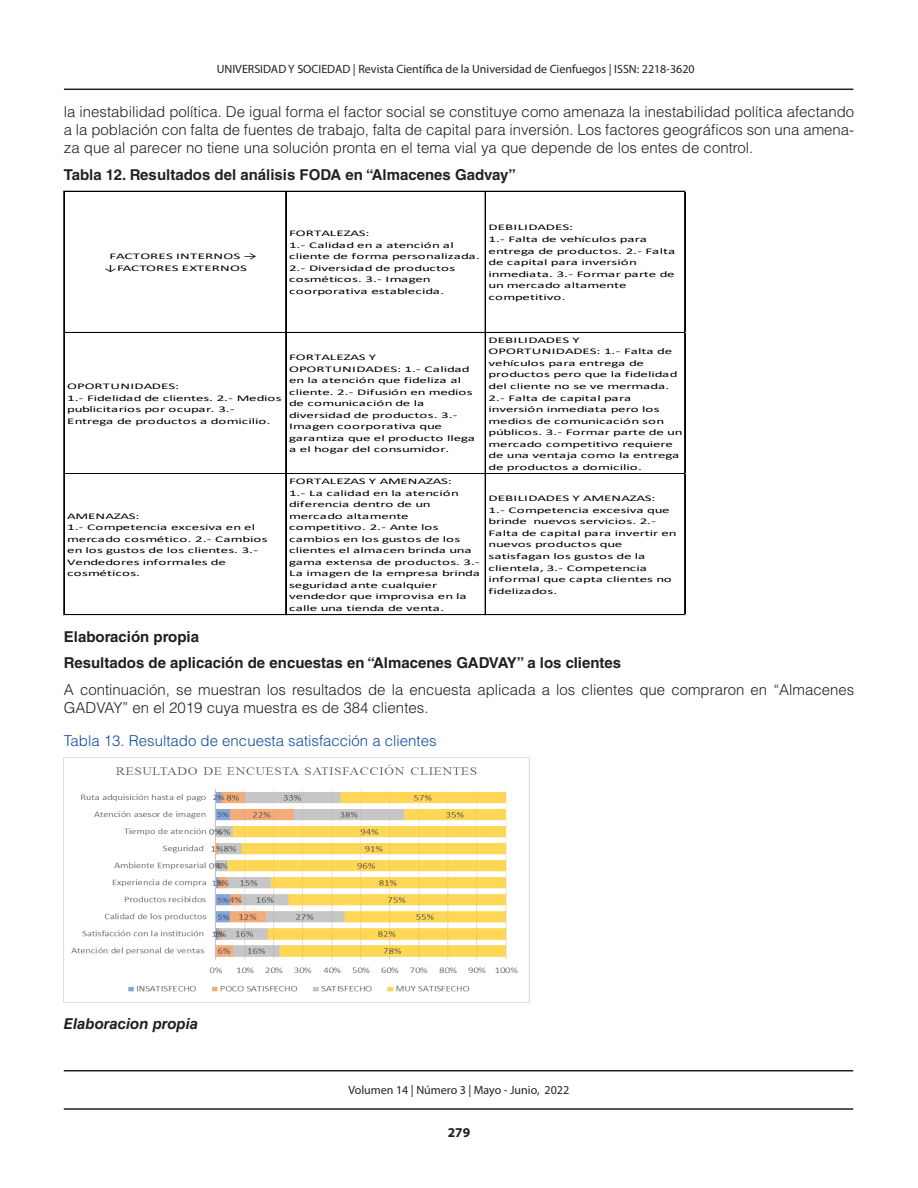
<style>
.page{position:relative;width:918px;height:1188px;background:#fff}
.page>*{position:absolute;margin:0;border:0;box-sizing:border-box;transform-origin:0 0}
.TEXTO{font:300 15px/18px "Helvetica LT Std";color:#231f20;text-align:justify}
.TEXTO-2{font:700 15px "Helvetica LT Std";color:#231f20}
.TEXTO-3{font:700 15px "Helvetica LT Std";color:#222}
.TITULOS_AZUL{font:300 15px "Helvetica LT Std";color:#0d4da1}
.TEXTO-4{font:italic 700 15px "Helvetica LT Std";color:#231f20}
.t1{font:700 13.5px "Myriad Pro";color:#231f20}
.t2{font:12px "Myriad Pro";color:#231f20}
.t3{font:8.7px/11.6px "Calibri";letter-spacing:-.005em;color:#000;scale:1.73 1}
</style>
<div class="page">
<hr style="left:64px;top:89px;width:789px;height:1px;background:#231f20">
<hr style="left:64px;top:1108px;width:789px;height:2px;background:#231f20">
<hr style="left:64px;top:1070px;width:789px;height:1px;background:#231f20">
<hr style="left:65px;top:191px;width:621px;height:1px;background:#000">
<hr style="left:65px;top:332px;width:621px;height:1px;background:#000">
<hr style="left:65px;top:473px;width:621px;height:1px;background:#000">
<hr style="left:65px;top:474px;width:621px;height:1px;background:#000">
<hr style="left:64px;top:191px;width:1px;height:424px;background:#000">
<hr style="left:286px;top:192px;width:1px;height:423px;background:#000">
<hr style="left:485px;top:192px;width:1px;height:423px;background:#000">
<hr style="left:65px;top:614px;width:621px;height:1px;background:#000">
<hr style="left:65px;top:615px;width:621px;height:1px;background:#000">
<hr style="left:684px;top:192px;width:1px;height:423px;background:#000">
<hr style="left:685px;top:192px;width:1px;height:423px;background:#000">
<img style="left:64px;top:764px;width:465px;height:239px">
<h3 class="t2" style="left:217px;top:61px;width:479px">UNIVERSIDAD Y SOCIEDAD | Revista Científica de la Universidad de Cienfuegos | ISSN: 2218-3620</h3>
<p class="TEXTO" style="left:64px;top:103px;width:792px">la inestabilidad política. De igual forma el factor social se constituye como amenaza la inestabilidad política afectando a la población con falta de fuentes de trabajo, falta de capital para inversión. Los factores geográficos son una amena&shy;za que al parecer no tiene una solución pronta en el tema vial ya que depende de los entes de control.</p>
<p class="TEXTO-3" style="left:64px;top:165px;width:454px">Tabla 12. Resultados del análisis FODA en “Almacenes Gadvay”</p>
<p class="t3" style="left:104px;top:250px;width:90px;text-indent:6px">FACTORES INTERNOS → ↓FACTORES EXTERNOS</p>
<p class="t3" style="left:289px;top:227px;width:112px">FORTALEZAS:<br>1.- Calidad en a atención al cliente de forma personalizada.<br>2.- Diversidad de productos cosméticos. 3.- Imagen coorporativa establecida.</p>
<p class="t3" style="left:489px;top:222px;width:109px">DEBILIDADES:<br>1.- Falta de vehículos para entrega de productos. 2.- Falta de capital para inversión inmediata. 3.- Formar parte de un mercado altamente competitivo.</p>
<p class="t3" style="left:67px;top:380px;width:125px">OPORTUNIDADES:<br>1.- Fidelidad de clientes. 2.- Medios publicitarios por ocupar. 3.-<br>Entrega de productos a domicilio.</p>
<p class="t3" style="left:289px;top:351px;width:109px">FORTALEZAS Y<br>OPORTUNIDADES: 1.- Calidad en la atención que fideliza al cliente. 2.- Difusión en medios de comunicación de la diversidad de productos. 3.-<br>Imagen coorporativa que garantiza que el producto llega a el hogar del consumidor.</p>
<p class="t3" style="left:67px;top:510px;width:117px">AMENAZAS:<br>1.- Competencia excesiva en el mercado cosmético. 2.- Cambios en los gustos de los clientes. 3.-<br>Vendedores informales de cosméticos.</p>
<p class="t3" style="left:289px;top:475px;width:112px">FORTALEZAS Y AMENAZAS:<br>1.- La calidad en la atención diferencia dentro de un mercado altamente competitivo. 2.- Ante los cambios en los gustos de los clientes el almacen brinda una gama extensa de productos. 3.-<br>La imagen de la empresa brinda seguridad ante cualquier vendedor que improvisa en la calle una tienda de venta.</p>
<p class="t3" style="left:489px;top:334px;width:114px">DEBILIDADES Y<br>OPORTUNIDADES: 1.- Falta de vehículos para entrega de productos pero que la fidelidad del cliente no se ve mermada.<br>2.- Falta de capital para inversión inmediata pero los medios de comunicación son públicos. 3.- Formar parte de un mercado competitivo requiere de una ventaja como la entrega de productos a domicilio.</p>
<p class="t3" style="left:489px;top:492px;width:110px">DEBILIDADES Y AMENAZAS:<br>1.- Competencia excesiva que brinde nuevos servicios. 2.-<br>Falta de capital para invertir en nuevos productos que satisfagan los gustos de la clientela, 3.- Competencia informal que capta clientes no fidelizados.</p>
<p class="TEXTO-2" style="left:64px;top:627px;width:137px">Elaboración propia</p>
<p class="TEXTO-2" style="left:64px;top:654px;width:559px">Resultados de aplicación de encuestas en “Almacenes GADVAY” a los clientes</p>
<p class="TEXTO" style="left:64px;top:680px;width:792px">A continuación, se muestran los resultados de la encuesta aplicada a los clientes que compraron en “Almacenes<br>GADVAY” en el 2019 cuya muestra es de 384 clientes.</p>
<p class="TITULOS_AZUL" style="left:64px;top:732px;width:374px">Tabla 13. Resultado de encuesta satisfacción a clientes</p>
<p class="TEXTO-4" style="left:64px;top:1015px;width:136px">Elaboracion propia</p>
<h3 class="t2" style="left:349px;top:1083px;width:222px">Volumen 14 | Número 3 | Mayo - Junio, 2022</h3>
<h2 class="t1" style="left:448px;top:1124px;width:24px">279</h2>
</div>
